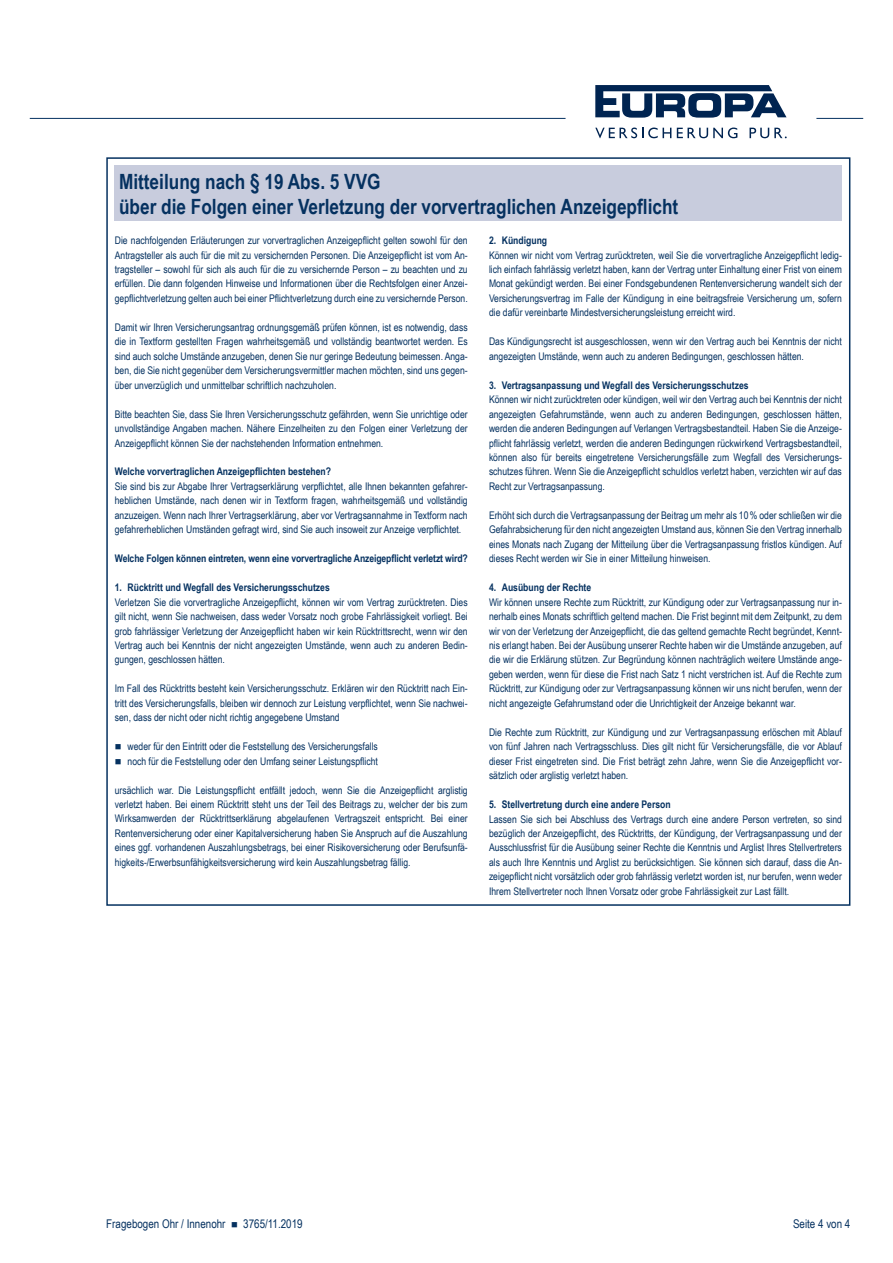
<style>
.page{position:relative;width:893px;height:1263px;background:#fff}
.page>*{position:absolute;margin:0;border:0;box-sizing:border-box;transform-origin:0 0}
.t1{font:700 21px/25.2px "Arial Narrow";color:#053160}
.t2{font:12px "Arial Narrow";color:#053160}
.t3{font:10.5px/14.4px "Arial Narrow";color:#053160;text-align:justify}
.t4{font:700 10.5px "Arial Narrow";color:#053160}
</style>
<div class="page">
<div style="left:115px;top:166px;width:727px;height:55px;background:#c8ccdd"></div>
<hr style="left:30px;top:118px;width:536px;height:1px;background:#053160">
<hr style="left:816px;top:118px;width:47px;height:1px;background:#053160">
<svg style="left:595px;top:85px;width:191px;height:33px"></svg>
<svg style="left:595px;top:128px;width:76px;height:10px"></svg>
<svg style="left:677px;top:128px;width:60px;height:10px"></svg>
<svg style="left:749px;top:128px;width:38px;height:10px"></svg>
<h1 class="t1" style="left:119px;top:167px;width:561px">Mitteilung nach § 19 Abs. 5 VVG<br>über die Folgen einer Verletzung der vorvertraglichen Anzeigepflicht</h1>
<p class="t3" style="left:115px;top:233px;width:354px">Die nachfolgenden Erläuterungen zur vorvertraglichen Anzeigepflicht gelten sowohl für den Antragsteller als auch für die mit zu versichernden Personen. Die Anzeigepflicht ist vom An&shy;tragsteller – sowohl für sich als auch für die zu versichernde Person – zu beachten und zu erfüllen. Die dann folgenden Hinweise und Informationen über die Rechtsfolgen einer Anzei&shy;gepflichtverletzung gelten auch bei einer Pflichtverletzung durch eine zu versichernde Person.</p>
<p class="t3" style="left:115px;top:320px;width:354px">Damit wir Ihren Versicherungsantrag ordnungsgemäß prüfen können, ist es notwendig, dass die in Textform gestellten Fragen wahrheitsgemäß und vollständig beantwortet werden. Es sind auch solche Umstände anzugeben, denen Sie nur geringe Bedeutung beimessen. Anga&shy;ben, die Sie nicht gegenüber dem Versicherungsvermittler machen möchten, sind uns gegen&shy;über unverzüglich und unmittelbar schriftlich nachzuholen.</p>
<p class="t3" style="left:115px;top:406px;width:354px">Bitte beachten Sie, dass Sie Ihren Versicherungsschutz gefährden, wenn Sie unrichtige oder unvollständige Angaben machen. Nähere Einzelheiten zu den Folgen einer Verletzung der Anzeigepflicht können Sie der nachstehenden Information entnehmen.</p>
<p class="t4" style="left:115px;top:464px;width:218px">Welche vorvertraglichen Anzeigepflichten bestehen?</p>
<p class="t3" style="left:115px;top:479px;width:354px">Sie sind bis zur Abgabe Ihrer Vertragserklärung verpflichtet, alle Ihnen bekannten gefahrer&shy;heblichen Umstände, nach denen wir in Textform fragen, wahrheitsgemäß und vollständig anzuzeigen. Wenn nach Ihrer Vertragserklärung, aber vor Vertragsannahme in Textform nach gefahrerheblichen Umständen gefragt wird, sind Sie auch insoweit zur Anzeige verpflichtet.</p>
<p class="t4" style="left:115px;top:551px;width:354px">Welche Folgen können eintreten, wenn eine vorvertragliche Anzeigepflicht verletzt wird?</p>
<p class="t4" style="left:115px;top:579px;width:217px">1. Rücktritt und Wegfall des Versicherungsschutzes</p>
<p class="t3" style="left:115px;top:594px;width:354px">Verletzen Sie die vorvertragliche Anzeigepflicht, können wir vom Vertrag zurücktreten. Dies gilt nicht, wenn Sie nachweisen, dass weder Vorsatz noch grobe Fahrlässigkeit vorliegt. Bei grob fahrlässiger Verletzung der Anzeigepflicht haben wir kein Rücktrittsrecht, wenn wir den Vertrag auch bei Kenntnis der nicht angezeigten Umstände, wenn auch zu anderen Bedin&shy;gungen, geschlossen hätten.</p>
<p class="t3" style="left:115px;top:681px;width:354px">Im Fall des Rücktritts besteht kein Versicherungsschutz. Erklären wir den Rücktritt nach Ein&shy;tritt des Versicherungsfalls, bleiben wir dennoch zur Leistung verpflichtet, wenn Sie nachwei&shy;sen, dass der nicht oder nicht richtig angegebene Umstand</p>
<p class="t3" style="left:115px;top:739px;width:265px">■ weder für den Eintritt oder die Feststellung des Versicherungsfalls</p>
<p class="t3" style="left:115px;top:753px;width:265px">■ noch für die Feststellung oder den Umfang seiner Leistungspflicht</p>
<p class="t3" style="left:115px;top:782px;width:354px">ursächlich war. Die Leistungspflicht entfällt jedoch, wenn Sie die Anzeigepflicht arglistig verletzt haben. Bei einem Rücktritt steht uns der Teil des Beitrags zu, welcher der bis zum Wirksamwerden der Rücktrittserklärung abgelaufenen Vertragszeit entspricht. Bei einer Rentenversicherung oder einer Kapitalversicherung haben Sie Anspruch auf die Auszahlung eines ggf. vorhandenen Auszahlungsbetrags, bei einer Risikoversicherung oder Berufsunfä&shy;higkeits-/Erwerbsunfähigkeitsversicherung wird kein Auszahlungsbetrag fällig.</p>
<p class="t4" style="left:489px;top:232px;width:60px">2. Kündigung</p>
<p class="t3" style="left:489px;top:247px;width:354px">Können wir nicht vom Vertrag zurücktreten, weil Sie die vorvertragliche Anzeigepflicht ledig&shy;lich einfach fahrlässig verletzt haben, kann der Vertrag unter Einhaltung einer Frist von einem Monat gekündigt werden. Bei einer Fondsgebundenen Rentenversicherung wandelt sich der Versicherungsvertrag im Falle der Kündigung in eine beitragsfreie Versicherung um, sofern die dafür vereinbarte Mindestversicherungsleistung erreicht wird.</p>
<p class="t3" style="left:489px;top:334px;width:354px">Das Kündigungsrecht ist ausgeschlossen, wenn wir den Vertrag auch bei Kenntnis der nicht angezeigten Umstände, wenn auch zu anderen Bedingungen, geschlossen hätten.</p>
<p class="t4" style="left:489px;top:377px;width:261px">3. Vertragsanpassung und Wegfall des Versicherungsschutzes</p>
<p class="t3" style="left:489px;top:392px;width:354px">Können wir nicht zurücktreten oder kündigen, weil wir den Vertrag auch bei Kenntnis der nicht angezeigten Gefahrumstände, wenn auch zu anderen Bedingungen, geschlossen hätten, werden die anderen Bedingungen auf Verlangen Vertragsbestandteil. Haben Sie die Anzeige&shy;pflicht fahrlässig verletzt, werden die anderen Bedingungen rückwirkend Vertragsbestandteil, können also für bereits eingetretene Versicherungsfälle zum Wegfall des Versicherungs&shy;schutzes führen. Wenn Sie die Anzeigepflicht schuldlos verletzt haben, verzichten wir auf das Recht zur Vertragsanpassung.</p>
<p class="t3" style="left:489px;top:507px;width:354px">Erhöht sich durch die Vertragsanpassung der Beitrag um mehr als 10% oder schließen wir die Gefahrabsicherung für den nicht angezeigten Umstand aus, können Sie den Vertrag innerhalb eines Monats nach Zugang der Mitteilung über die Vertragsanpassung fristlos kündigen. Auf dieses Recht werden wir Sie in einer Mitteilung hinweisen.</p>
<p class="t4" style="left:489px;top:579px;width:104px">4. Ausübung der Rechte</p>
<p class="t3" style="left:489px;top:594px;width:354px">Wir können unsere Rechte zum Rücktritt, zur Kündigung oder zur Vertragsanpassung nur in&shy;nerhalb eines Monats schriftlich geltend machen. Die Frist beginnt mit dem Zeitpunkt, zu dem wir von der Verletzung der Anzeigepflicht, die das geltend gemachte Recht begründet, Kennt&shy;nis erlangt haben. Bei der Ausübung unserer Rechte haben wir die Umstände anzugeben, auf die wir die Erklärung stützen. Zur Begründung können nachträglich weitere Umstände ange&shy;geben werden, wenn für diese die Frist nach Satz 1 nicht verstrichen ist. Auf die Rechte zum Rücktritt, zur Kündigung oder zur Vertragsanpassung können wir uns nicht berufen, wenn der nicht angezeigte Gefahrumstand oder die Unrichtigkeit der Anzeige bekannt war.</p>
<p class="t3" style="left:489px;top:724px;width:354px">Die Rechte zum Rücktritt, zur Kündigung und zur Vertragsanpassung erlöschen mit Ablauf von fünf Jahren nach Vertragsschluss. Dies gilt nicht für Versicherungsfälle, die vor Ablauf dieser Frist eingetreten sind. Die Frist beträgt zehn Jahre, wenn Sie die Anzeigepflicht vor&shy;sätzlich oder arglistig verletzt haben.</p>
<p class="t4" style="left:489px;top:796px;width:183px">5. Stellvertretung durch eine andere Person</p>
<p class="t3" style="left:489px;top:811px;width:354px">Lassen Sie sich bei Abschluss des Vertrags durch eine andere Person vertreten, so sind bezüglich der Anzeigepflicht, des Rücktritts, der Kündigung, der Vertragsanpassung und der Ausschlussfrist für die Ausübung seiner Rechte die Kenntnis und Arglist Ihres Stellvertreters als auch Ihre Kenntnis und Arglist zu berücksichtigen. Sie können sich darauf, dass die An&shy;zeigepflicht nicht vorsätzlich oder grob fahrlässig verletzt worden ist, nur berufen, wenn weder Ihrem Stellvertreter noch Ihnen Vorsatz oder grobe Fahrlässigkeit zur Last fällt.</p>
<p class="t2" style="left:106px;top:1215px;width:198px">Fragebogen Ohr / Innenohr ■ 3765/11.2019</p>
<p class="t2" style="left:793px;top:1215px;width:59px">Seite 4 von 4</p>
</div>
